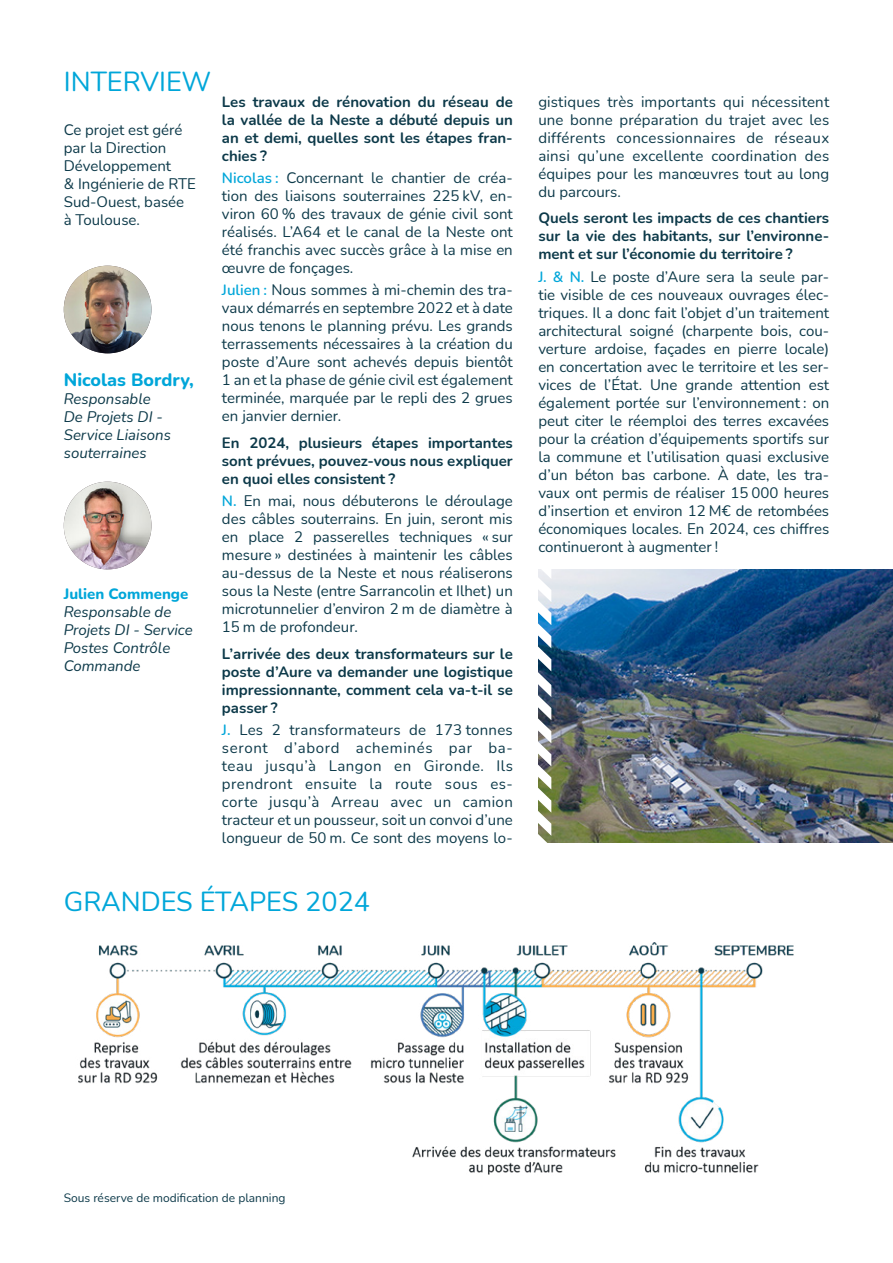
<style>
.page{position:relative;width:893px;height:1263px;background:#fff}
.page>*{position:absolute;margin:0;border:0;box-sizing:border-box;transform-origin:0 0}
.t1{font:27px "Nunito";color:#00a6d9}
.t2{font:800 18px "Nunito";color:#00a6d9}
.t3{font:15px/18px "Nunito";color:#0c3949;text-align:justify}
.t4{font:700 15px/18px "Nunito";color:#0c3949;text-align:justify}
.t5{font:italic 15px/18px "Nunito";color:#0c3949}
.t6{font:800 15px "Nunito";color:#00a6d9}
.t7{font:12px "Nunito";color:#0c3949}
.s1{font-weight:600;color:#00a6d9}
</style>
<div class="page">
<img style="left:551px;top:569px;width:342px;height:274px">
<img style="left:538px;top:569px;width:13px;height:274px">
<img style="left:64px;top:266px;width:87px;height:87px;border-radius:44px">
<img style="left:64px;top:482px;width:87px;height:87px;border-radius:44px">
<img style="left:78px;top:942px;width:716px;height:233px">
<h1 class="t1" style="left:64px;top:63px;width:149px">INTERVIEW</h1>
<p class="t3" style="left:64px;top:120px;width:134px;text-align:left">Ce projet est géré par la Direction<br>Développement<br>&amp; Ingénierie de RTE<br>Sud-Ouest, basée<br>à Toulouse.</p>
<p class="t2" style="left:64px;top:367px;width:132px">Nicolas Bordry,</p>
<p class="t5" style="left:64px;top:389px;width:109px">Responsable<br>De Projets DI -<br>Service Liaisons souterraines</p>
<p class="t6" style="left:64px;top:583px;width:126px">Julien Commenge</p>
<p class="t5" style="left:64px;top:602px;width:130px">Responsable de<br>Projets DI - Service<br>Postes Contrôle<br>Commande</p>
<p class="t4" style="left:222px;top:92px;width:292px">Les travaux de rénovation du réseau de la vallée de la Neste a débuté depuis un an et demi, quelles sont les étapes fran&shy;chies ?</p>
<p class="t3" style="left:222px;top:168px;width:292px"><span class="s1">Nicolas :</span> Concernant le chantier de créa&shy;tion des liaisons souterraines 225 kV, en&shy;viron 60 % des travaux de génie civil sont réalisés. L’A64 et le canal de la Neste ont été franchis avec succès grâce à la mise en œuvre de fonçages.</p>
<p class="t3" style="left:222px;top:280px;width:292px"><span class="s1">Julien :</span> Nous sommes à mi-chemin des tra&shy;vaux démarrés en septembre 2022 et à date nous tenons le planning prévu. Les grands terrassements nécessaires à la création du poste d’Aure sont achevés depuis bientôt 1 an et la phase de génie civil est également terminée, marquée par le repli des 2 grues en janvier dernier.</p>
<p class="t4" style="left:222px;top:433px;width:292px">En 2024, plusieurs étapes importantes sont prévues, pouvez-vous nous expliquer en quoi elles consistent ?</p>
<p class="t3" style="left:222px;top:491px;width:292px"><span class="s1">N.</span> En mai, nous débuterons le déroulage des câbles souterrains. En juin, seront mis en place 2 passerelles techniques « sur mesure » destinées à maintenir les câbles au-dessus de la Neste et nous réaliserons sous la Neste (entre Sarrancolin et Ilhet) un microtunnelier d’environ 2 m de diamètre à 15 m de profondeur.</p>
<p class="t4" style="left:222px;top:644px;width:292px">L’arrivée des deux transformateurs sur le poste d’Aure va demander une logistique impressionnante, comment cela va-t-il se passer ?</p>
<p class="t3" style="left:222px;top:720px;width:292px"><span class="s1">J.</span> Les 2 transformateurs de 173 tonnes seront d’abord acheminés par ba&shy;teau jusqu’à Langon en Gironde. Ils prendront ensuite la route sous es&shy;corte jusqu’à Arreau avec un camion tracteur et un pousseur, soit un convoi d’une longueur de 50 m. Ce sont des moyens lo-</p>
<h1 class="t1" style="left:64px;top:883px;width:308px">GRANDES ÉTAPES 2024</h1>
<p class="t3" style="left:538px;top:92px;width:292px">gistiques très importants qui nécessitent une bonne préparation du trajet avec les différents concessionnaires de réseaux ainsi qu’une excellente coordination des équipes pour les manœuvres tout au long du parcours.</p>
<p class="t4" style="left:538px;top:208px;width:292px">Quels seront les impacts de ces chantiers sur la vie des habitants, sur l’environne&shy;ment et sur l’économie du territoire ?</p>
<p class="t3" style="left:538px;top:267px;width:292px"><span class="s1">J. &amp; N.</span> Le poste d’Aure sera la seule par&shy;tie visible de ces nouveaux ouvrages élec&shy;triques. Il a donc fait l’objet d’un traitement architectural soigné (charpente bois, cou&shy;verture ardoise, façades en pierre locale) en concertation avec le territoire et les ser&shy;vices de l’État. Une grande attention est également portée sur l’environnement : on peut citer le réemploi des terres excavées pour la création d’équipements sportifs sur la commune et l’utilisation quasi exclusive d’un béton bas carbone. À date, les tra&shy;vaux ont permis de réaliser 15 000 heures d’insertion et environ 12 M€ de retombées économiques locales. En 2024, ces chiffres continueront à augmenter !</p>
<p class="t7" style="left:64px;top:1189px;width:223px">Sous réserve de modification de planning</p>
</div>
